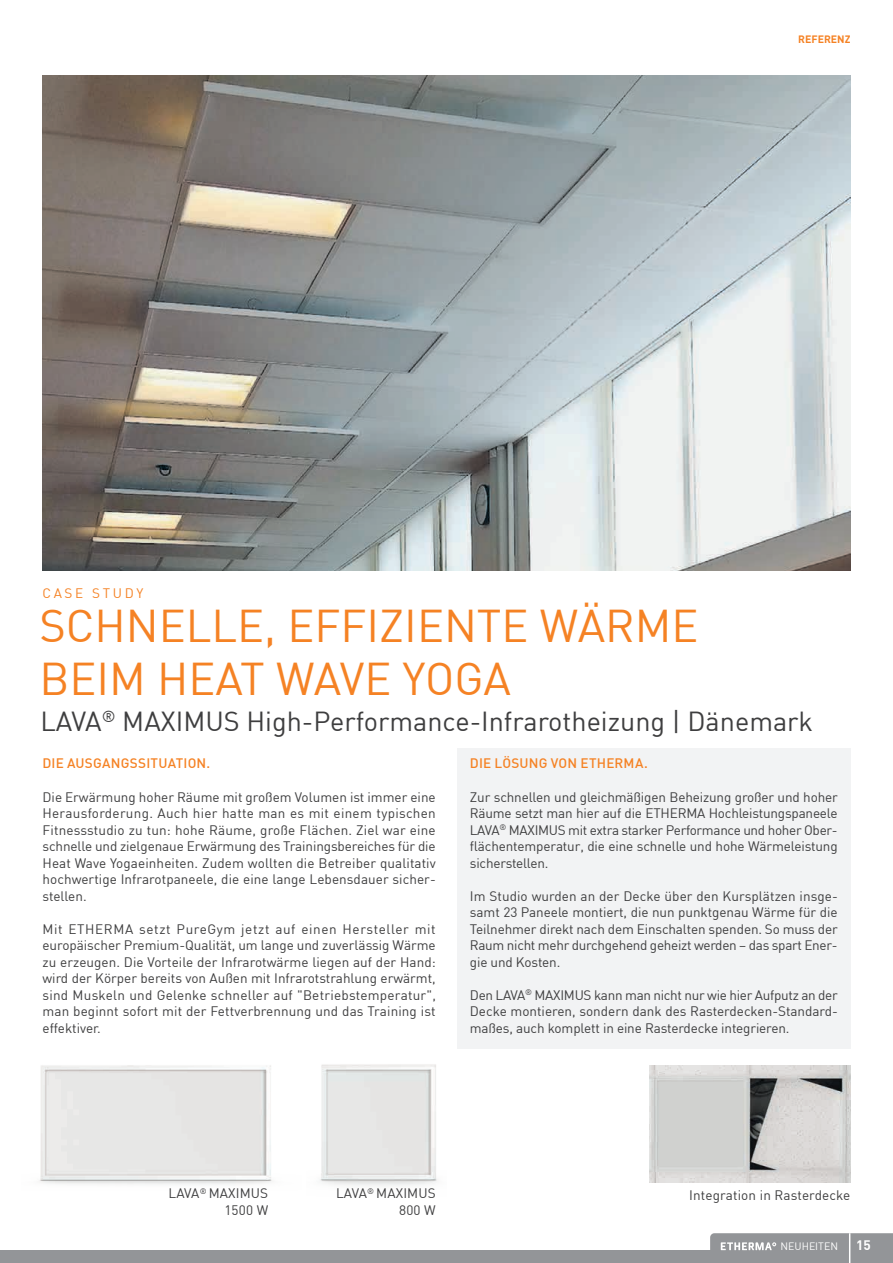
<style>
.page{position:relative;width:893px;height:1263px;background:#fff}
.page>*{position:absolute;margin:0;border:0;box-sizing:border-box;transform-origin:0 0}
.t1{font:45px/52.5px "DIN";color:#f58224}
.t2{font:27px "DIN";color:#3e3e3f}
.t3{font:13.5px/16.5px "DIN";letter-spacing:-.01em;color:#3e3e3f;text-align:justify}
.t4{font:13.5px/16.5px "DIN";letter-spacing:.01em;color:#3e3e3f;text-align:right}
.t5{font:500 13.5px "DIN";letter-spacing:.015em;color:#f58224}
.t6{font:13.5px "DIN";letter-spacing:.2em;color:#f58224}
.t7{font:700 13.5px "DIN";color:#fff}
.t8{font:10.5px "DIN";color:#fff}
.t9{font:700 10.5px "DIN";color:#f58224}
</style>
<div class="page">
<div style="left:0;top:1250px;width:828px;height:13px;background:#939598"></div>
<svg style="left:710px;top:1233px;width:183px;height:30px"></svg>
<img style="left:43px;top:76px;width:807px;height:495px">
<img style="left:39px;top:1065px;width:233px;height:119px">
<img style="left:320px;top:1064px;width:117px;height:122px">
<img style="left:649px;top:1065px;width:201px;height:117px">
<div style="left:457px;top:749px;width:393px;height:300px;background:#f2f3f4"></div>
<p class="t6" style="left:43px;top:584px;width:102px">CASE STUDY</p>
<p class="t9" style="left:798px;top:32px;width:54px">REFERENZ</p>
<h1 class="t1" style="left:39px;top:599px;width:661px">SCHNELLE, EFFIZIENTE WÄRME<br>BEIM HEAT WAVE YOGA</h1>
<h2 class="t2" style="left:40px;top:704px;width:774px">LAVA<sup>®</sup> MAXIMUS High-Performance-Infrarotheizung | Dänemark</h2>
<p class="t5" style="left:43px;top:755px;width:169px">DIE AUSGANGSSITUATION.</p>
<p class="t3" style="left:43px;top:788px;width:395px">Die Erwärmung hoher Räume mit großem Volumen ist immer eine Herausforderung. Auch hier hatte man es mit einem typischen Fitnessstudio zu tun: hohe Räume, große Flächen. Ziel war eine schnelle und zielgenaue Erwärmung des Trainingsbereiches für die Heat Wave Yogaeinheiten. Zudem wollten die Betreiber qualitativ hochwertige Infrarotpaneele, die eine lange Lebensdauer sicher&shy;stellen.</p>
<p class="t3" style="left:43px;top:920px;width:395px">Mit ETHERMA setzt PureGym jetzt auf einen Hersteller mit europäischer Premium-Qualität, um lange und zuverlässig Wärme zu erzeugen. Die Vorteile der Infrarotwärme liegen auf der Hand: wird der Körper bereits von Außen mit Infrarotstrahlung erwärmt, sind Muskeln und Gelenke schneller auf "Betriebstemperatur", man beginnt sofort mit der Fettverbrennung und das Training ist effektiver.</p>
<p class="t5" style="left:470px;top:754px;width:179px">DIE LÖSUNG VON ETHERMA.</p>
<p class="t3" style="left:470px;top:788px;width:370px">Zur schnellen und gleichmäßigen Beheizung großer und hoher Räume setzt man hier auf die ETHERMA Hochleistungspaneele LAVA<sup>®</sup> MAXIMUS mit extra starker Performance und hoher Ober&shy;flächentemperatur, die eine schnelle und hohe Wärmeleistung sicherstellen.</p>
<p class="t3" style="left:470px;top:887px;width:370px">Im Studio wurden an der Decke über den Kursplätzen insge&shy;samt 23 Paneele montiert, die nun punktgenau Wärme für die Teilnehmer direkt nach dem Einschalten spenden. So muss der Raum nicht mehr durchgehend geheizt werden – das spart Ener&shy;gie und Kosten.</p>
<p class="t3" style="left:470px;top:986px;width:369px;text-align:left">Den LAVA<sup>®</sup> MAXIMUS kann man nicht nur wie hier Aufputz an der<br>Decke montieren, sondern dank des Rasterdecken-Standard&shy;maßes, auch komplett in eine Rasterdecke integrieren.</p>
<p class="t4" style="left:168px;top:1185px;width:101px">LAVA<sup>®</sup> MAXIMUS<br>1500 W</p>
<p class="t4" style="left:336px;top:1185px;width:101px">LAVA<sup>®</sup> MAXIMUS<br>800 W</p>
<p class="t4" style="left:689px;top:1186px;width:163px">Integration in Rasterdecke</p>
<p class="t8" style="left:780px;top:1240px;width:59px">NEUHEITEN</p>
<p class="t7" style="left:856px;top:1237px;width:16px">15</p>
</div>
